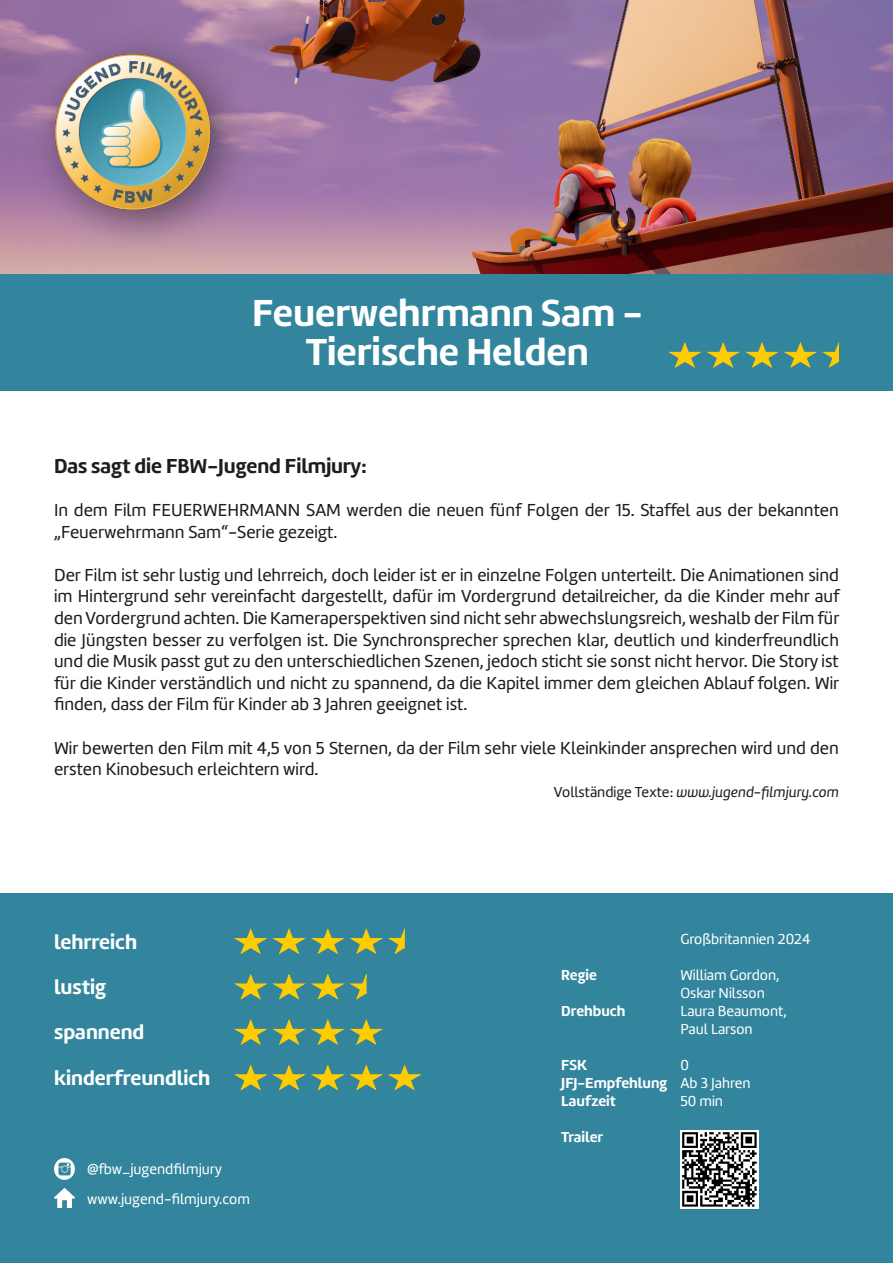
<style>
.page{position:relative;width:893px;height:1263px;background:#fff}
.page>*{position:absolute;margin:0;border:0;box-sizing:border-box;transform-origin:0 0}
.t1{font:39px "Amelia Basic Bold";color:#fff}
.t2{font:21px "Amelia Basic Bold";color:#fff}
.t3{font:21px "Amelia Basic Bold";color:#1d1d1b}
.t4{font:18px/21.6px "Amelia Basic";color:#1d1d1b}
.t5{font:15px "Amelia Basic";color:#fff}
.t6{font:15px "Amelia Basic Bold";color:#fff}
.t7{font:15px "Amelia Basic Italic";color:#1d1d1b}
.s1{font-family:"Amelia Basic"}
</style>
<div class="page">
<img style="left:0;top:0;width:893px;height:274px">
<div style="left:27px;top:26px;width:228px;height:229px;background:#1d1d1b;opacity:.52"></div>
<img style="left:45px;top:46px;width:174px;height:173px">
<div style="left:0;top:274px;width:893px;height:117px;background:#32859d"></div>
<div style="left:0;top:893px;width:893px;height:370px;background:#32859d"></div>
<svg style="left:234px;top:974px;width:133px;height:26px"></svg>
<svg style="left:234px;top:928px;width:171px;height:26px"></svg>
<svg style="left:234px;top:1019px;width:149px;height:26px"></svg>
<svg style="left:234px;top:1064px;width:188px;height:26px"></svg>
<img style="left:680px;top:1130px;width:79px;height:79px">
<svg style="left:668px;top:342px;width:171px;height:26px"></svg>
<img style="left:54px;top:1159px;width:20px;height:20px">
<img style="left:54px;top:1189px;width:20px;height:18px">
<p class="t1" style="left:252px;top:290px;width:392px">Feuerwehrmann Sam -</p>
<p class="t1" style="left:306px;top:329px;width:285px">Tierische Helden</p>
<p class="t3" style="left:54px;top:453px;width:314px">Das sagt die FBW-Jugend Filmjury:</p>
<p class="t4" style="left:54px;top:499px;width:786px">In dem Film FEUERWEHRMANN SAM werden die neuen fünf Folgen der 15. Staffel aus der bekannten „Feuerwehrmann Sam“-Serie gezeigt.</p>
<p class="t4" style="left:54px;top:564px;width:787px;text-align:justify">Der Film ist sehr lustig und lehrreich, doch leider ist er in einzelne Folgen unterteilt. Die Animationen sind im Hintergrund sehr vereinfacht dargestellt, dafür im Vordergrund detailreicher, da die Kinder mehr auf den Vordergrund achten. Die Kameraperspektiven sind nicht sehr abwechslungsreich, weshalb der Film für die Jüngsten besser zu verfolgen ist. Die Synchronsprecher sprechen klar, deutlich und kinderfreundlich und die Musik passt gut zu den unterschiedlichen Szenen, jedoch sticht sie sonst nicht hervor. Die Story ist für die Kinder verständlich und nicht zu spannend, da die Kapitel immer dem gleichen Ablauf folgen. Wir finden, dass der Film für Kinder ab 3 Jahren geeignet ist.</p>
<p class="t4" style="left:54px;top:737px;width:786px">Wir bewerten den Film mit 4,5 von 5 Sternen, da der Film sehr viele Kleinkinder ansprechen wird und den ersten Kinobesuch erleichtern wird.</p>
<p class="t7" style="left:554px;top:783px;width:287px"><span class="s1">Vollständige Texte:</span> www.jugend-filmjury.com</p>
<p class="t2" style="left:54px;top:929px;width:85px">lehrreich</p>
<p class="t2" style="left:54px;top:974px;width:54px">lustig</p>
<p class="t2" style="left:54px;top:1020px;width:92px">spannend</p>
<p class="t2" style="left:54px;top:1066px;width:158px">kinderfreundlich</p>
<p class="t5" style="left:87px;top:1160px;width:136px">@fbw_jugendfilmjury</p>
<p class="t5" style="left:87px;top:1190px;width:164px">www.jugend-filmjury.com</p>
<p class="t6" style="left:561px;top:966px;width:37px">Regie</p>
<p class="t6" style="left:561px;top:1002px;width:66px">Drehbuch</p>
<p class="t6" style="left:561px;top:1056px;width:27px">FSK</p>
<p class="t6" style="left:561px;top:1074px;width:107px">JFJ-Empfehlung</p>
<p class="t6" style="left:561px;top:1092px;width:56px">Laufzeit</p>
<p class="t6" style="left:561px;top:1128px;width:44px">Trailer</p>
<p class="t5" style="left:680px;top:930px;width:132px">Großbritannien 2024</p>
<p class="t5" style="left:680px;top:966px;width:101px">William Gordon,</p>
<p class="t5" style="left:680px;top:984px;width:86px">Oskar Nilsson</p>
<p class="t5" style="left:680px;top:1002px;width:108px">Laura Beaumont,</p>
<p class="t5" style="left:680px;top:1020px;width:74px">Paul Larson</p>
<p class="t5" style="left:680px;top:1056px;width:10px">0</p>
<p class="t5" style="left:680px;top:1074px;width:72px">Ab 3 Jahren</p>
<p class="t5" style="left:680px;top:1092px;width:44px">50 min</p>
</div>
